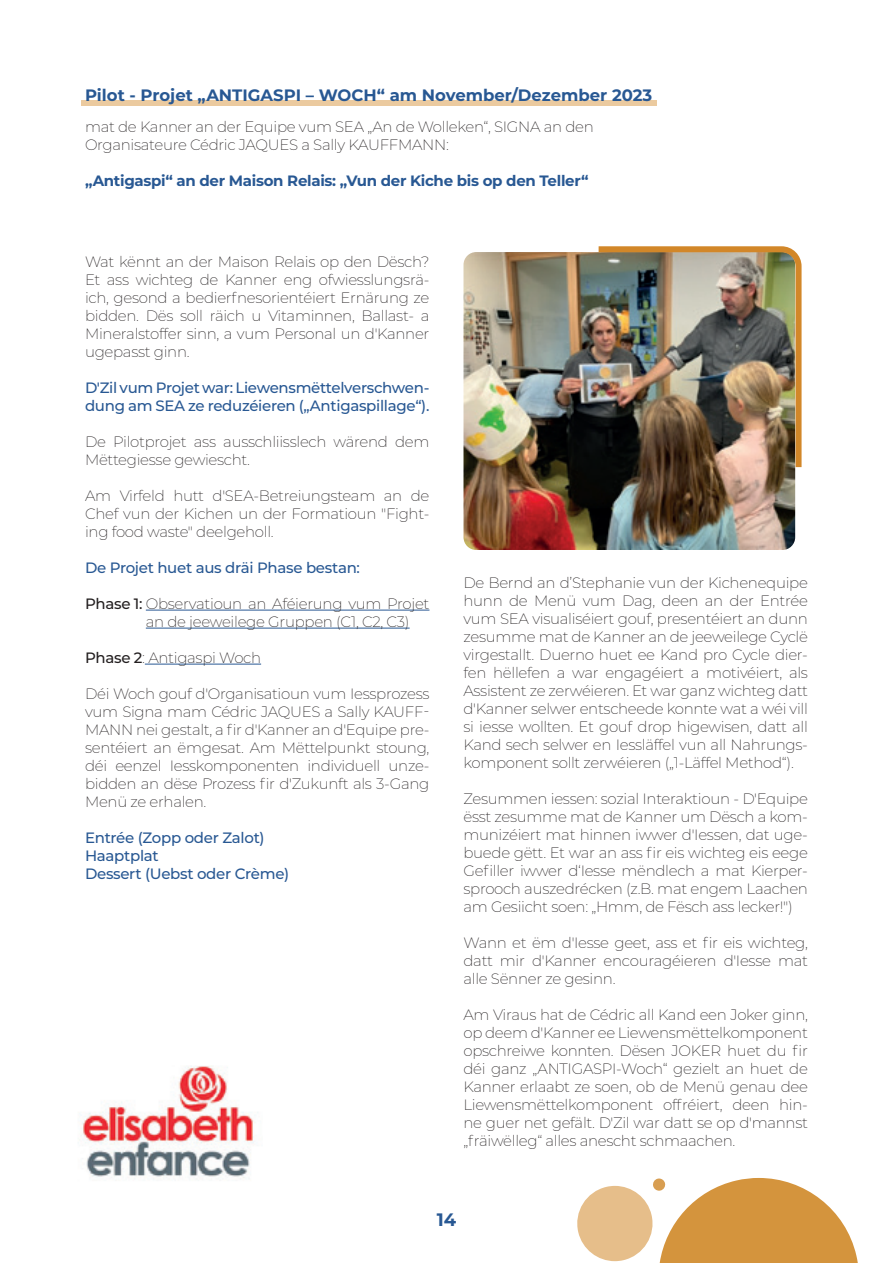
<style>
.page{position:relative;width:893px;height:1263px;background:#fff}
.page>*{position:absolute;margin:0;border:0;box-sizing:border-box;transform-origin:0 0}
.t1{font:700 18px "Montserrat";color:#285893}
.t2{font:700 16.5px "Montserrat";color:#285893}
.t3{font:200 15px/18px "Montserrat";letter-spacing:-.02em;color:#231f20;text-align:justify}
.t4{font:500 15px/18px "Montserrat";letter-spacing:-.02em;color:#285893}
.t5{font:700 15px "Montserrat";letter-spacing:-.02em;color:#285893}
.s1{font-weight:500}
</style>
<div class="page">
<div style="left:81px;top:100px;width:576px;height:5px;background:#ebca9f"></div>
<hr style="left:146px;top:610px;width:283px;height:1px;background:#285893">
<hr style="left:146px;top:628px;width:264px;height:1px;background:#285893">
<hr style="left:145px;top:664px;width:116px;height:1px;background:#285893">
<img style="left:463px;top:252px;width:332px;height:298px">
<svg style="left:577px;top:1178px;width:281px;height:85px"></svg>
<img style="left:81px;top:1065px;width:177px;height:113px">
<img style="left:593px;top:246px;width:209px;height:227px">
<p class="t2" style="left:85px;top:83px;width:569px">Pilot - Projet „ANTIGASPI – WOCH“ am November/Dezember 2023</p>
<p class="t3" style="left:85px;top:117px;width:510px">mat de Kanner an der Equipe vum SEA „An de Wolleken“, SIGNA an den<br>Organisateure Cédric JAQUES a Sally KAUFFMANN:</p>
<p class="t5" style="left:85px;top:169px;width:505px">„Antigaspi“ an der Maison Relais: „Vun der Kiche bis op den Teller“</p>
<p class="t3" style="left:85px;top:252px;width:346px">Wat kënnt an der Maison Relais op den Dësch?<br>Et ass wichteg de Kanner eng ofwiesslungsrä&shy;ich, gesond a bedierfnesorientéiert Ernärung ze bidden. Dës soll räich u Vitaminnen, Ballast- a Mineralstoffer sinn, a vum Personal un d'Kanner ugepasst ginn.</p>
<p class="t4" style="left:85px;top:378px;width:346px">D'Zil vum Projet war: Liewensmëttelverschwen&shy;dung am SEA ze reduzéieren („Antigaspillage“).</p>
<p class="t3" style="left:85px;top:432px;width:346px">De Pilotprojet ass ausschliisslech wärend dem<br>Mëttegiesse gewiescht.</p>
<p class="t3" style="left:85px;top:486px;width:346px">Am Virfeld hutt d'SEA-Betreiungsteam an de Chef vun der Kichen un der Formatioun "Fight&shy;ing food waste" deelgeholl.</p>
<p class="t4" style="left:85px;top:558px;width:276px">De Projet huet aus dräi Phase bestan:</p>
<p class="t3" style="left:146px;top:594px;width:285px;text-indent:-61px"><span class="s1">Phase 1:</span> Observatioun an Aféierung vum Projet an de jeeweilege Gruppen (C1, C2, C3)</p>
<p class="t3" style="left:85px;top:648px;width:178px"><span class="s1">Phase 2</span>: Antigaspi Woch</p>
<p class="t3" style="left:85px;top:684px;width:346px">Déi Woch gouf d'Organisatioun vum Iessprozess vum Signa mam Cédric JAQUES a Sally KAUFF-MANN nei gestalt, a fir d'Kanner an d'Equipe pre&shy;sentéiert an ëmgesat. Am Mëttelpunkt stoung, déi eenzel Iesskomponenten individuell unze&shy;bidden an dëse Prozess fir d'Zukunft als 3-Gang Menü ze erhalen.</p>
<p class="t4" style="left:85px;top:828px;width:206px">Entrée (Zopp oder Zalot)<br>Haaptplat<br>Dessert (Uebst oder Crème)</p>
<p class="t3" style="left:463px;top:573px;width:346px">De Bernd an d’Stephanie vun der Kichenequipe hunn de Menü vum Dag, deen an der Entrée vum SEA visualiséiert gouf, presentéiert an dunn zesumme mat de Kanner an de jeeweilege Cyclë virgestallt. Duerno huet ee Kand pro Cycle dier&shy;fen hëllefen a war engagéiert a motivéiert, als Assistent ze zerwéieren. Et war ganz wichteg datt d'Kanner selwer entscheede konnte wat a wéi vill si iesse wollten. Et gouf drop higewisen, datt all Kand sech selwer en Iessläffel vun all Nahrungs&shy;komponent sollt zerwéieren („1-Läffel Method“).</p>
<p class="t3" style="left:463px;top:789px;width:346px">Zesummen iessen: sozial Interaktioun - D'Equipe ësst zesumme mat de Kanner um Dësch a kom&shy;munizéiert mat hinnen iwwer d'Iessen, dat uge&shy;buede gëtt. Et war an ass fir eis wichteg eis eege Gefiller iwwer d‘Iesse mëndlech a mat Kierper&shy;sprooch auszedrécken (z.B. mat engem Laachen am Gesiicht soen: „Hmm, de Fësch ass lecker!")</p>
<p class="t3" style="left:463px;top:933px;width:346px">Wann et ëm d'Iesse geet, ass et fir eis wichteg, datt mir d'Kanner encouragéieren d'Iesse mat alle Sënner ze gesinn.</p>
<p class="t3" style="left:463px;top:1005px;width:346px">Am Viraus hat de Cédric all Kand een Joker ginn, op deem d'Kanner ee Liewensmëttelkomponent opschreiwe konnten. Dësen JOKER huet du fir déi ganz „ANTIGASPI-Woch“ gezielt an huet de Kanner erlaabt ze soen, ob de Menü genau dee Liewensmëttelkomponent offréiert, deen hin&shy;ne guer net gefält. D'Zil war datt se op d'mannst „fräiwëlleg“ alles anescht schmaachen.</p>
<p class="t1" style="left:437px;top:1207px;width:21px">14</p>
</div>
